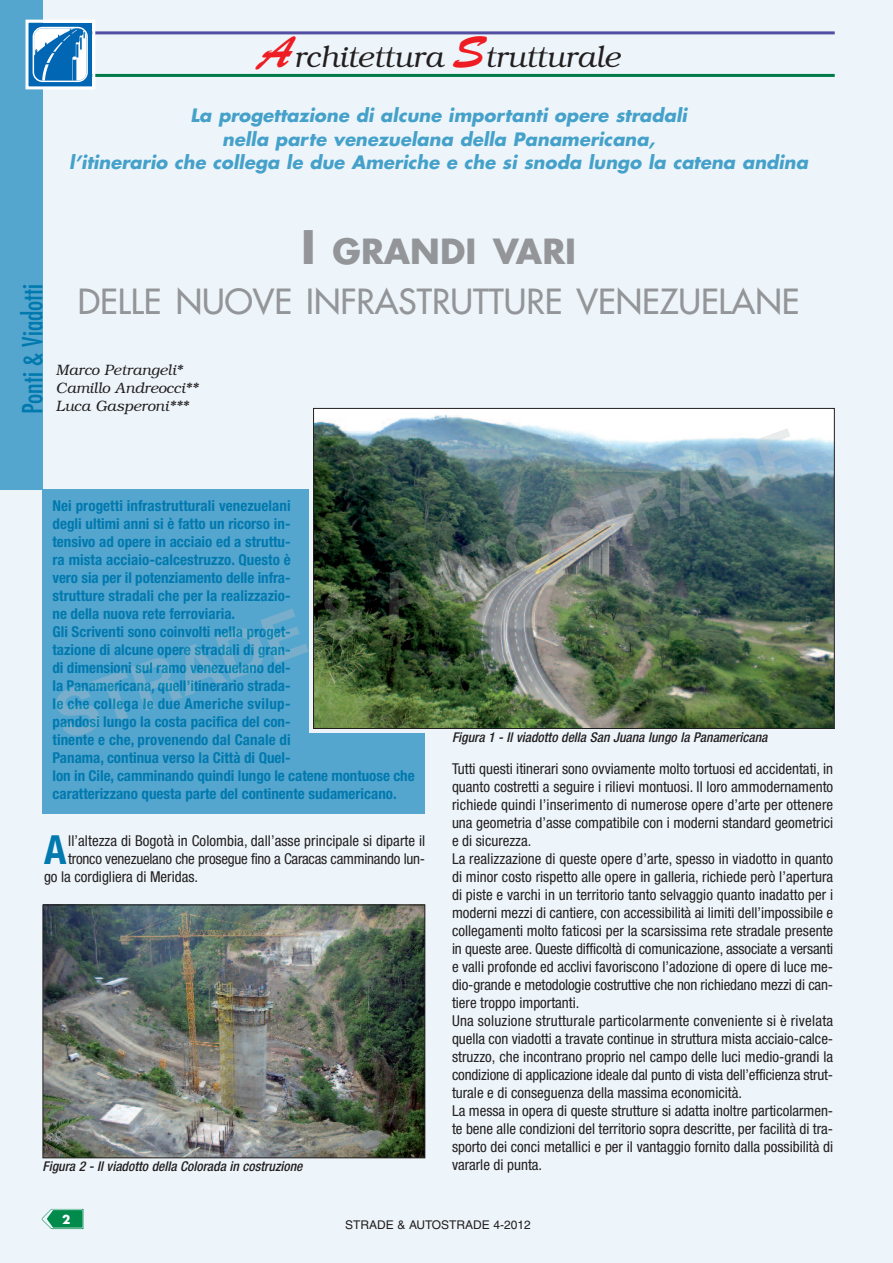
<style>
.page{position:relative;width:893px;height:1263px;background:#edf5fa}
.page>*{position:absolute;margin:0;border:0;box-sizing:border-box;transform-origin:0 0}
.t1{font:700 condensed 40.2px "Helvetica Neue";color:#0079ae}
.t2{font:33.75px/49.5px "Futura";color:#939598;text-align:center}
.t3{font:italic 300 30px "Bookman";color:#231f20}
.t4{font:condensed 27px "Futura";color:#0079ae}
.t5{font:italic 700 18px/23.4px "Futura";color:#45a1ca;text-align:center}
.t6{font:condensed 15px/18px "Helvetica Neue";color:#231f20}
.t7{font:700 condensed 15px/18px "Helvetica Neue";color:#0079ae}
.t8{font:italic 300 15px/18px "Bookman";color:#231f20}
.t9{font:italic 500 condensed 13.5px "Helvetica Neue";color:#231f20}
.t10{font:12px "Helvetica";color:#231f20}
.t11{font:700 12px "Futura";color:#fff}
.s1{font-family:"Brush Script";font-weight:400;font-style:normal;font-size:45px;color:#ee1d23}
.s2{font-weight:700;font-size:45px}
.s3{font-weight:700}
</style>
<div class="page">
<img style="left:42px;top:1209px;width:41px;height:20px">
<div style="left:43px;top:490px;width:382px;height:324px;background:#55a6ce"></div>
<hr style="left:44px;top:31px;width:791px;height:3px;background:#504fa1">
<hr style="left:44px;top:74px;width:791px;height:3px;background:#017a47">
<div style="left:0;top:0;width:42px;height:490px;background:#55a6ce"></div>
<div style="left:29px;top:23px;width:63px;height:63px;background:linear-gradient(to right,#0166b3,#0166b3)"></div>
<div style="left:26px;top:20px;width:69px;height:69px;border:3px solid #fff"></div>
<svg style="left:33px;top:27px;width:55px;height:55px;background:#64a2d0"></svg>
<svg style="left:309px;top:471px;width:179px;height:262px;background:#b8c1bd"></svg>
<img style="left:45px;top:906px;width:378px;height:250px">
<div style="left:43px;top:904px;width:382px;height:254px;border:1px solid #231f20"></div>
<img style="left:315px;top:410px;width:518px;height:317px">
<svg style="left:56px;top:608px;width:253px;height:128px"></svg>
<hr style="left:313px;top:587px;width:1px;height:78px;background:#575c5f">
<hr style="left:314px;top:587px;width:1px;height:78px;background:#575c5f">
<img style="left:324px;top:428px;width:480px;height:212px">
<h3 class="t3" style="left:259px;top:40px;width:363px"><span class="s1">A</span>rchitettura <span class="s1">S</span>trutturale</h3>
<p class="t5" style="left:69px;top:105px;width:740px">La progettazione di alcune importanti opere stradali<br>nella parte venezuelana della Panamericana,<br>l’itinerario che collega le due Americhe e che si snoda lungo la catena andina</p>
<h3 class="t4" style="left:20px;top:414px;width:132px;rotate:-90deg">Ponti &amp; Viadotti</h3>
<h2 class="t2" style="left:78px;top:229px;width:723px"><span class="s2">I</span> <span class="s3">GRANDI VARI<br></span>DELLE NUOVE INFRASTRUTTURE VENEZUELANE</h2>
<p class="t8" style="left:56px;top:361px;width:144px">Marco Petrangeli*<br>Camillo Andreocci**<br>Luca Gasperoni***</p>
<p class="t7" style="left:53px;top:498px;width:364px">Nei progetti infrastrutturali venezuelani<br>degli ultimi anni si è fatto un ricorso in-<br>tensivo ad opere in acciaio ed a struttu-<br>ra mista acciaio-calcestruzzo. Questo è<br>vero sia per il potenziamento delle infra-<br>strutture stradali che per la realizzazio-<br>ne della nuova rete ferroviaria.<br>Gli Scriventi sono coinvolti nella proget-<br>tazione di alcune opere stradali di gran-<br>di dimensioni sul ramo venezuelano del-<br>la Panamericana, quell’itinerario strada-<br>le che collega le due Americhe svilup-<br>pandosi lungo la costa pacifica del con-<br>tinente e che, provenendo dal Canale di<br>Panama, continua verso la Città di Quel-<br>lon in Cile, camminando quindi lungo le catene montuose che caratterizzano questa parte del continente sudamericano.</p>
<h1 class="t1" style="left:44px;top:835px;width:24px">A</h1>
<p class="t6" style="left:68px;top:833px;width:358px">ll’altezza di Bogotà in Colombia, dall’asse principale si diparte il</p>
<p class="t6" style="left:68px;top:851px;width:358px">tronco venezuelano che prosegue fino a Caracas camminando lun-</p>
<p class="t6" style="left:44px;top:869px;width:156px">go la cordigliera di Meridas.</p>
<p class="t9" style="left:43px;top:1162px;width:261px">Figura 2 - Il viadotto della Colorada in costruzione</p>
<p class="t9" style="left:452px;top:732px;width:317px">Figura 1 - Il viadotto della San Juana lungo la Panamericana</p>
<p class="t6" style="left:452px;top:761px;width:383px">Tutti questi itinerari sono ovviamente molto tortuosi ed accidentati, in quanto costretti a seguire i rilievi montuosi. Il loro ammodernamento richiede quindi l’inserimento di numerose opere d’arte per ottenere una geometria d’asse compatibile con i moderni standard geometrici e di sicurezza.<br>La realizzazione di queste opere d’arte, spesso in viadotto in quanto di minor costo rispetto alle opere in galleria, richiede però l’apertura di piste e varchi in un territorio tanto selvaggio quanto inadatto per i moderni mezzi di cantiere, con accessibilità ai limiti dell’impossibile e collegamenti molto faticosi per la scarsissima rete stradale presente in queste aree. Queste difficoltà di comunicazione, associate a versanti e valli profonde ed acclivi favoriscono l’adozione di opere di luce me&shy;dio-grande e metodologie costruttive che non richiedano mezzi di can&shy;tiere troppo importanti.<br>Una soluzione strutturale particolarmente conveniente si è rivelata quella con viadotti a travate continue in struttura mista acciaio-calce&shy;struzzo, che incontrano proprio nel campo delle luci medio-grandi la condizione di applicazione ideale dal punto di vista dell’efficienza strut&shy;turale e di conseguenza della massima economicità.<br>La messa in opera di queste strutture si adatta inoltre particolarmen&shy;te bene alle condizioni del territorio sopra descritte, per facilità di tra&shy;sporto dei conci metallici e per il vantaggio fornito dalla possibilità di vararle di punta.</p>
<p class="t11" style="left:62px;top:1214px;width:10px">2</p>
<p class="t10" style="left:345px;top:1220px;width:187px">STRADE &amp; AUTOSTRADE 4-2012</p>
</div>
